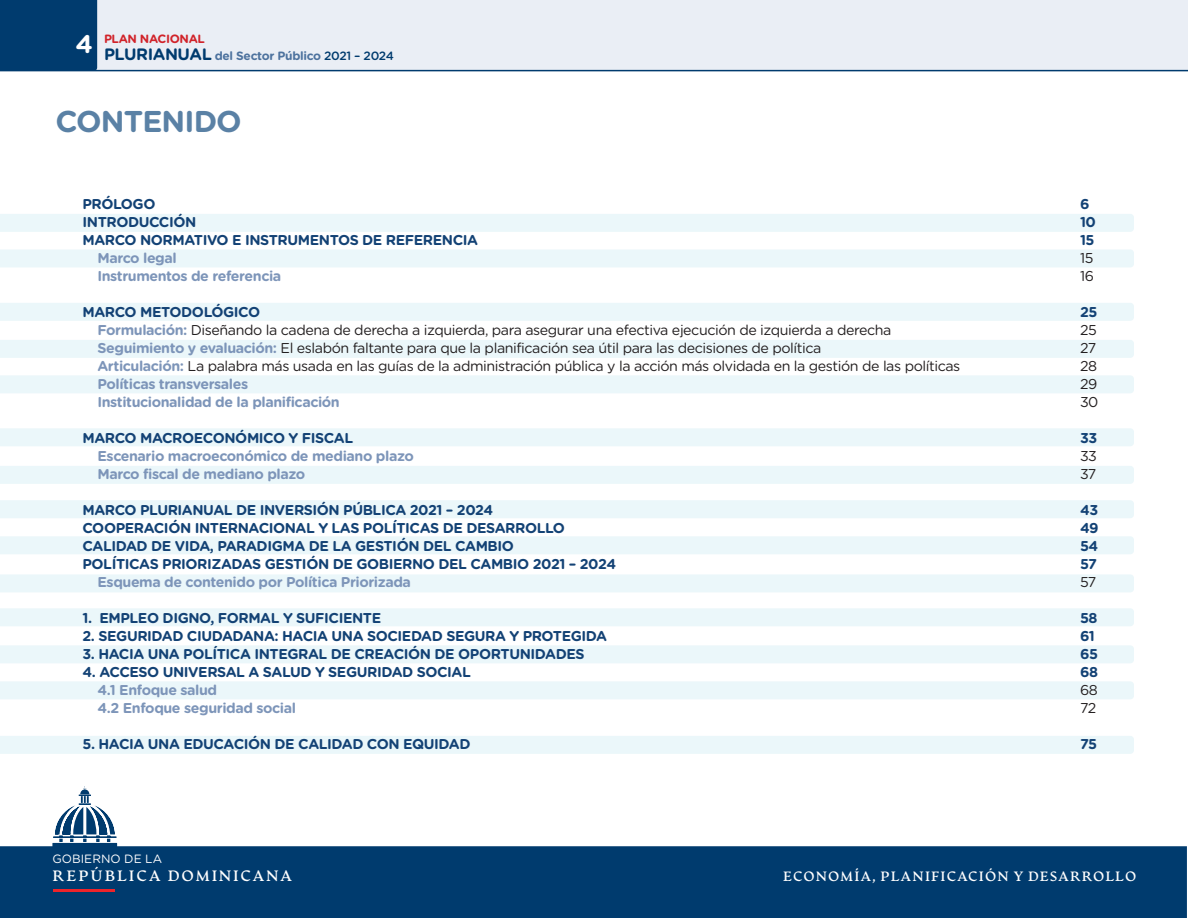
<style>
.page{position:relative;width:1188px;height:918px;background:#fff}
.page>*{position:absolute;margin:0;border:0;box-sizing:border-box;transform-origin:0 0}
.t1{font:700 30px "Gotham Rounded";letter-spacing:-.03em;color:#5a81a5}
.t2{font:700 15px "Artifex CF";letter-spacing:.11em;color:#fff}
.t3{font:700 14.25px "Gotham Rounded";letter-spacing:-.03em;color:#134275}
.t4{font:14.25px "Gotham Rounded";letter-spacing:-.03em;color:#231f20}
.t5{font:700 14.25px "Gotham Rounded";letter-spacing:-.03em;color:#7d95b9}
.t6{font:700 13.5px "Artifex CF";letter-spacing:.075em;color:#fff}
.t7{font:700 12px/16.5px "Gotham Rounded";letter-spacing:-.03em;color:#4d729e}
.t8{font:12px "Gotham Rounded";color:#fff}
.s1{font-size:25.5px;color:#fff}
.s2{color:#d1232a}
.s3{font-size:16.5px;color:#003b6e}
.s4{font-weight:500;color:#003b6e}
.s5{font-weight:700;color:#7d95b9}
</style>
<div class="page">
<div style="left:0;top:214px;width:1134px;height:18px;background:#ebf7fa"></div>
<div style="left:0;top:249px;width:1134px;height:18px;background:#ebf7fa"></div>
<div style="left:0;top:303px;width:1134px;height:18px;background:#ebf7fa"></div>
<div style="left:0;top:340px;width:1134px;height:18px;background:#ebf7fa"></div>
<div style="left:0;top:375px;width:1134px;height:18px;background:#ebf7fa"></div>
<div style="left:0;top:428px;width:1134px;height:18px;background:#ebf7fa"></div>
<div style="left:0;top:466px;width:1134px;height:18px;background:#ebf7fa"></div>
<div style="left:0;top:500px;width:1134px;height:18px;background:#ebf7fa"></div>
<div style="left:0;top:536px;width:1134px;height:18px;background:#ebf7fa"></div>
<div style="left:0;top:574px;width:1134px;height:18px;background:#ebf7fa"></div>
<div style="left:0;top:608px;width:1134px;height:18px;background:#ebf7fa"></div>
<div style="left:0;top:645px;width:1134px;height:18px;background:#ebf7fa"></div>
<div style="left:0;top:681px;width:1134px;height:18px;background:#ebf7fa"></div>
<div style="left:0;top:736px;width:1134px;height:18px;background:#ebf7fa"></div>
<div style="left:97px;top:0;width:1091px;height:70px;background:#eaeef5"></div>
<div style="left:0;top:0;width:97px;height:70px;background:#003b6e"></div>
<hr style="left:0;top:70px;width:1188px;height:1px;background:#003b6e">
<div style="left:0;top:843px;width:1187px;height:75px;background:#003b6e"></div>
<hr style="left:53px;top:889px;width:62px;height:3px;background:#ed242a">
<svg style="left:53px;top:786px;width:63px;height:56px"></svg>
<p class="t7" style="left:104px;top:30px;width:291px;text-indent:-29px"><span class="s1">4</span> <span class="s2">PLAN NACIONAL<br></span><span class="s3">PLURIANUAL</span> del Sector Público <span class="s4">2021 – 2024</span></p>
<h1 class="t1" style="left:56px;top:99px;width:188px">CONTENIDO</h1>
<p class="t3" style="left:82px;top:194px;width:75px">PRÓLOGO</p>
<p class="t3" style="left:1080px;top:194px;width:11px">6</p>
<p class="t3" style="left:82px;top:212px;width:115px">INTRODUCCIÓN</p>
<p class="t3" style="left:1080px;top:212px;width:17px">10</p>
<p class="t3" style="left:82px;top:230px;width:397px">MARCO NORMATIVO E INSTRUMENTOS DE REFERENCIA</p>
<p class="t3" style="left:1080px;top:230px;width:16px">15</p>
<p class="t5" style="left:98px;top:248px;width:81px">Marco legal</p>
<p class="t4" style="left:1080px;top:249px;width:15px">15</p>
<p class="t5" style="left:98px;top:266px;width:185px">Instrumentos de referencia</p>
<p class="t4" style="left:1080px;top:267px;width:15px">16</p>
<p class="t3" style="left:82px;top:302px;width:179px">MARCO METODOLÓGICO</p>
<p class="t3" style="left:1080px;top:302px;width:19px">25</p>
<p class="t4" style="left:98px;top:321px;width:795px"><span class="s5">Formulación:</span> Diseñando la cadena de derecha a izquierda, para asegurar una efectiva ejecución de izquierda a derecha</p>
<p class="t4" style="left:1080px;top:321px;width:18px">25</p>
<p class="t4" style="left:98px;top:339px;width:726px"><span class="s5">Seguimiento y evaluación:</span> El eslabón faltante para que la planificación sea útil para las decisiones de política</p>
<p class="t4" style="left:1080px;top:339px;width:18px">27</p>
<p class="t4" style="left:98px;top:357px;width:864px"><span class="s5">Articulación:</span> La palabra más usada en las guías de la administración pública y la acción más olvidada en la gestión de las políticas</p>
<p class="t4" style="left:1080px;top:357px;width:19px">28</p>
<p class="t5" style="left:98px;top:374px;width:152px">Políticas transversales</p>
<p class="t4" style="left:1080px;top:375px;width:19px">29</p>
<p class="t5" style="left:98px;top:392px;width:244px">Institucionalidad de la planificación</p>
<p class="t4" style="left:1080px;top:393px;width:20px">30</p>
<p class="t3" style="left:83px;top:428px;width:272px">MARCO MACROECONÓMICO Y FISCAL</p>
<p class="t3" style="left:1080px;top:428px;width:19px">33</p>
<p class="t5" style="left:98px;top:446px;width:318px">Escenario macroeconómico de mediano plazo</p>
<p class="t4" style="left:1080px;top:447px;width:19px">33</p>
<p class="t5" style="left:98px;top:464px;width:209px">Marco fiscal de mediano plazo</p>
<p class="t4" style="left:1080px;top:465px;width:18px">37</p>
<p class="t3" style="left:83px;top:500px;width:412px">MARCO PLURIANUAL DE INVERSIÓN PÚBLICA 2021 – 2024</p>
<p class="t3" style="left:1080px;top:500px;width:20px">43</p>
<p class="t3" style="left:83px;top:518px;width:484px">COOPERACIÓN INTERNACIONAL Y LAS POLÍTICAS DE DESARROLLO</p>
<p class="t3" style="left:1080px;top:518px;width:20px">49</p>
<p class="t3" style="left:83px;top:536px;width:433px">CALIDAD DE VIDA, PARADIGMA DE LA GESTIÓN DEL CAMBIO</p>
<p class="t3" style="left:1080px;top:536px;width:20px">54</p>
<p class="t3" style="left:83px;top:554px;width:535px">POLÍTICAS PRIORIZADAS GESTIÓN DE GOBIERNO DEL CAMBIO 2021 – 2024</p>
<p class="t3" style="left:1080px;top:554px;width:18px">57</p>
<p class="t5" style="left:98px;top:572px;width:315px">Esquema de contenido por Política Priorizada</p>
<p class="t4" style="left:1080px;top:573px;width:18px">57</p>
<p class="t3" style="left:83px;top:608px;width:300px">1. EMPLEO DIGNO, FORMAL Y SUFICIENTE</p>
<p class="t3" style="left:1080px;top:608px;width:19px">58</p>
<p class="t3" style="left:83px;top:626px;width:526px">2. SEGURIDAD CIUDADANA: HACIA UNA SOCIEDAD SEGURA Y PROTEGIDA</p>
<p class="t3" style="left:1080px;top:626px;width:16px">61</p>
<p class="t3" style="left:83px;top:644px;width:504px">3. HACIA UNA POLÍTICA INTEGRAL DE CREACIÓN DE OPORTUNIDADES</p>
<p class="t3" style="left:1080px;top:644px;width:19px">65</p>
<p class="t3" style="left:83px;top:662px;width:390px">4. ACCESO UNIVERSAL A SALUD Y SEGURIDAD SOCIAL</p>
<p class="t3" style="left:1080px;top:662px;width:19px">68</p>
<p class="t5" style="left:98px;top:680px;width:121px">4.1 Enfoque salud</p>
<p class="t4" style="left:1080px;top:681px;width:19px">68</p>
<p class="t5" style="left:98px;top:698px;width:200px">4.2 Enfoque seguridad social</p>
<p class="t4" style="left:1080px;top:699px;width:18px">72</p>
<p class="t3" style="left:83px;top:734px;width:390px">5. HACIA UNA EDUCACIÓN DE CALIDAD CON EQUIDAD</p>
<p class="t3" style="left:1080px;top:734px;width:19px">75</p>
<p class="t8" style="left:53px;top:851px;width:111px">GOBIERNO DE LA</p>
<p class="t2" style="left:53px;top:867px;width:241px">REPÚBLICA DOMINICANA</p>
<p class="t6" style="left:783px;top:869px;width:355px">ECONOMÍA, PLANIFICACIÓN Y DESARROLLO</p>
</div>
